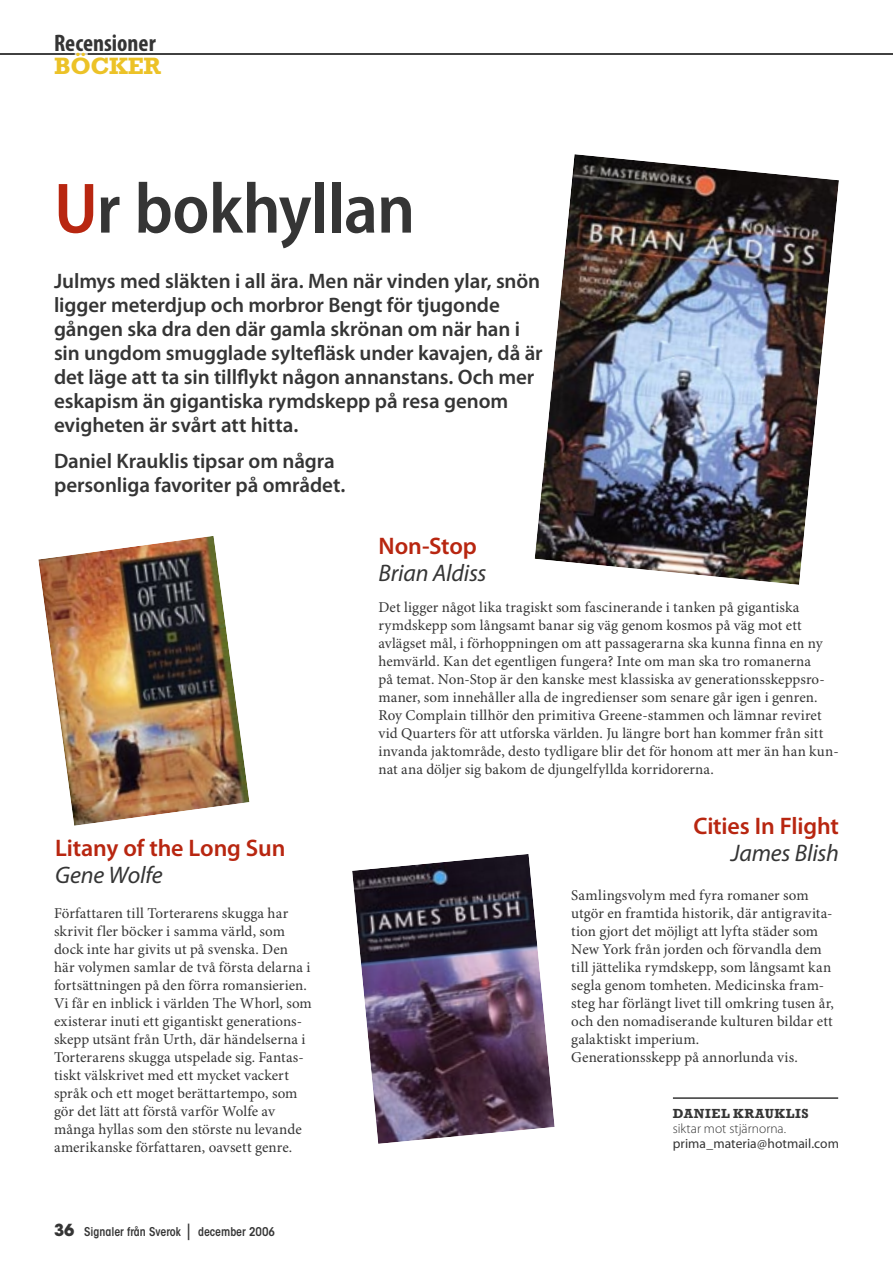
<style>
.page{position:relative;width:893px;height:1263px;background:#fff}
.page>*{position:absolute;margin:0;border:0;box-sizing:border-box;transform-origin:0 0}
.t1{font:600 semi-condensed 72px "Myriad Pro";letter-spacing:-.015em;color:#353535}
.t2{font:600 24px "Myriad Pro";letter-spacing:-.005em;color:#b82610}
.t3{font:italic 24px "Myriad Pro";letter-spacing:-.01em;color:#353535}
.t4{font:700 condensed 24px "Myriad Pro";color:#353535}
.t5{font:700 24px "Rockwell Std";letter-spacing:-.01em;color:#ecc227}
.t6{font:600 21px/24px "Myriad Pro";letter-spacing:-.005em;color:#353535}
.t7{font:15px/18px "Minion Pro";letter-spacing:.005em;color:#353535}
.t8{font:13.5px "Myriad Pro";letter-spacing:.005em;color:#353535}
.t9{font:300 13.5px "Myriad Pro";color:#353535}
.t10{font:700 13.5px "Rockwell";letter-spacing:.045em;color:#353535}
.t11{font:600 condensed 12px "ITC Avant Garde Std";color:#353535}
.s1{color:#b82610}
.s2{font-weight:700;font-stretch:normal;font-size:16.5px}
.s3{font-weight:400;font-stretch:normal;font-size:16.5px}
</style>
<div class="page">
<hr style="left:0;top:53px;width:893px;height:2px;background:#353535">
<svg style="left:75px;top:53px;width:13px;height:2px"></svg>
<img style="left:352px;top:854px;width:203px;height:290px">
<img style="left:38px;top:536px;width:211px;height:290px">
<img style="left:535px;top:154px;width:304px;height:431px">
<hr style="left:673px;top:1097px;width:165px;height:2px;background:#353535">
<h2 class="t4" style="left:54px;top:30px;width:103px">Recensioner</h2>
<h2 class="t5" style="left:54px;top:52px;width:109px">BÖCKER</h2>
<h1 class="t1" style="left:54px;top:169px;width:363px"><span class="s1">U</span>r bokhyllan</h1>
<p class="t6" style="left:54px;top:269px;width:490px">Julmys med släkten i all ära. Men när vinden ylar, snön ligger meterdjup och morbror Bengt för tjugonde gången ska dra den där gamla skrönan om när han i sin ungdom smugglade syltefläsk under kavajen, då är det läge att ta sin tillflykt någon annanstans. Och mer eskapism än gigantiska rymdskepp på resa genom evigheten är svårt att hitta.</p>
<h3 class="t6" style="left:54px;top:449px;width:293px">Daniel Krauklis tipsar om några personliga favoriter på området.</h3>
<h2 class="t2" style="left:378px;top:532px;width:100px">Non-Stop</h2>
<h2 class="t3" style="left:378px;top:560px;width:110px">Brian Aldiss</h2>
<p class="t7" style="left:378px;top:599px;width:462px">Det ligger något lika tragiskt som fascinerande i tanken på gigantiska rymdskepp som långsamt banar sig väg genom kosmos på väg mot ett avlägset mål, i förhoppningen om att passagerarna ska kunna finna en ny hemvärld. Kan det egentligen fungera? Inte om man ska tro romanerna<br>på temat. Non-Stop är den kanske mest klassiska av generationsskeppsro&shy;maner, som innehåller alla de ingredienser som senare går igen i genren.<br>Roy Complain tillhör den primitiva Greene-stammen och lämnar reviret vid Quarters för att utforska världen. Ju längre bort han kommer från sitt invanda jaktområde, desto tydligare blir det för honom att mer än han kun&shy;nat ana döljer sig bakom de djungelfyllda korridorerna.</p>
<h2 class="t2" style="left:693px;top:813px;width:147px">Cities In Flight</h2>
<h2 class="t2" style="left:55px;top:834px;width:232px">Litany of the Long Sun</h2>
<h2 class="t3" style="left:731px;top:840px;width:110px">James Blish</h2>
<h2 class="t3" style="left:55px;top:862px;width:109px">Gene Wolfe</h2>
<p class="t7" style="left:54px;top:905px;width:259px">Författaren till Torterarens skugga har skrivit fler böcker i samma värld, som dock inte har givits ut på svenska. Den här volymen samlar de två första delarna i fortsättningen på den förra romansierien.<br>Vi får en inblick i världen The Whorl, som existerar inuti ett gigantiskt generations&shy;skepp utsänt från Urth, där händelserna i Torterarens skugga utspelade sig. Fantas&shy;tiskt välskrivet med ett mycket vackert språk och ett moget berättartempo, som gör det lätt att förstå varför Wolfe av många hyllas som den störste nu levande amerikanske författaren, oavsett genre.</p>
<p class="t7" style="left:571px;top:887px;width:264px">Samlingsvolym med fyra romaner som utgör en framtida historik, där antigravita&shy;tion gjort det möjligt att lyfta städer som New York från jorden och förvandla dem till jättelika rymdskepp, som långsamt kan segla genom tomheten. Medicinska fram&shy;steg har förlängt livet till omkring tusen år, och den nomadiserande kulturen bildar ett galaktiskt imperium.<br>Generationsskepp på annorlunda vis.</p>
<p class="t10" style="left:673px;top:1105px;width:137px">DANIEL KRAUKLIS</p>
<p class="t9" style="left:673px;top:1121px;width:115px">siktar mot stjärnorna.</p>
<p class="t8" style="left:673px;top:1136px;width:168px">prima_materia@hotmail.com</p>
<p class="t11" style="left:54px;top:1224px;width:223px"><span class="s2">36</span> Signaler från Sverok <span class="s3">|</span> december 2006</p>
</div>
